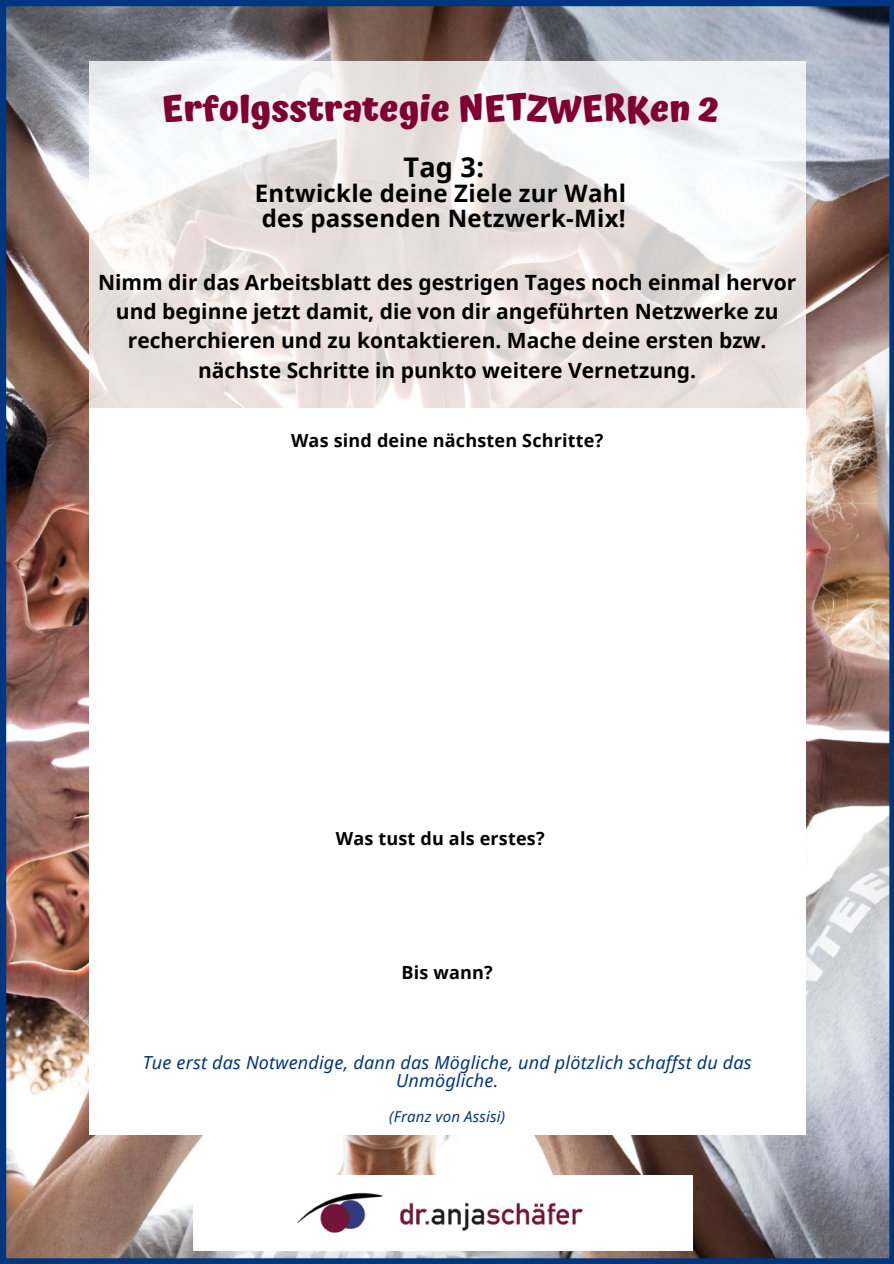
<style>
.page{position:relative;width:894px;height:1264px;background:#fff}
.page>*{position:absolute;margin:0;border:0;box-sizing:border-box;transform-origin:0 0}
.t1{font:700 36px "Atma";color:#800032}
.t2{font:700 27px "Noto Sans";color:#000}
.t3{font:700 24px/24.5px "Noto Sans";letter-spacing:.01em;color:#000}
.t4{font:700 21px/29.2px "Noto Sans";color:#000;text-align:center}
.t5{font:italic 18px/18.3px "Noto Sans";letter-spacing:.01em;color:#00367f;text-align:center}
.t6{font:700 18px "Noto Sans";letter-spacing:.01em;color:#000}
.t7{font:italic 15px "Noto Sans";letter-spacing:.01em;color:#00367f}
</style>
<div class="page">
<img style="left:0;top:0;width:893px;height:1263px">
<img style="left:295px;top:1188px;width:289px;height:48px">
<div style="left:89px;top:408px;width:717px;height:726px;background:#fff"></div>
<h1 class="t1" style="left:161px;top:87px;width:558px">Erfolgsstrategie NETZWERKen 2</h1>
<p class="t2" style="left:403px;top:148px;width:82px">Tag 3:</p>
<p class="t3" style="left:255px;top:181px;width:373px">Entwickle deine Ziele zur Wahl des passenden Netzwerk-Mix!</p>
<p class="t4" style="left:98px;top:267px;width:699px">Nimm dir das Arbeitsblatt des gestrigen Tages noch einmal hervor und beginne jetzt damit, die von dir angeführten Netzwerke zu recherchieren und zu kontaktieren. Mache deine ersten bzw. nächste Schritte in punkto weitere Vernetzung.</p>
<p class="t6" style="left:291px;top:427px;width:314px">Was sind deine nächsten Schritte?</p>
<p class="t6" style="left:335px;top:826px;width:210px">Was tust du als erstes?</p>
<p class="t6" style="left:401px;top:959px;width:93px">Bis wann?</p>
<p class="t5" style="left:143px;top:1052px;width:610px">Tue erst das Notwendige, dann das Mögliche, und plötzlich schaffst du das<br>Unmögliche.</p>
<p class="t7" style="left:389px;top:1105px;width:117px">(Franz von Assisi)</p>
</div>
